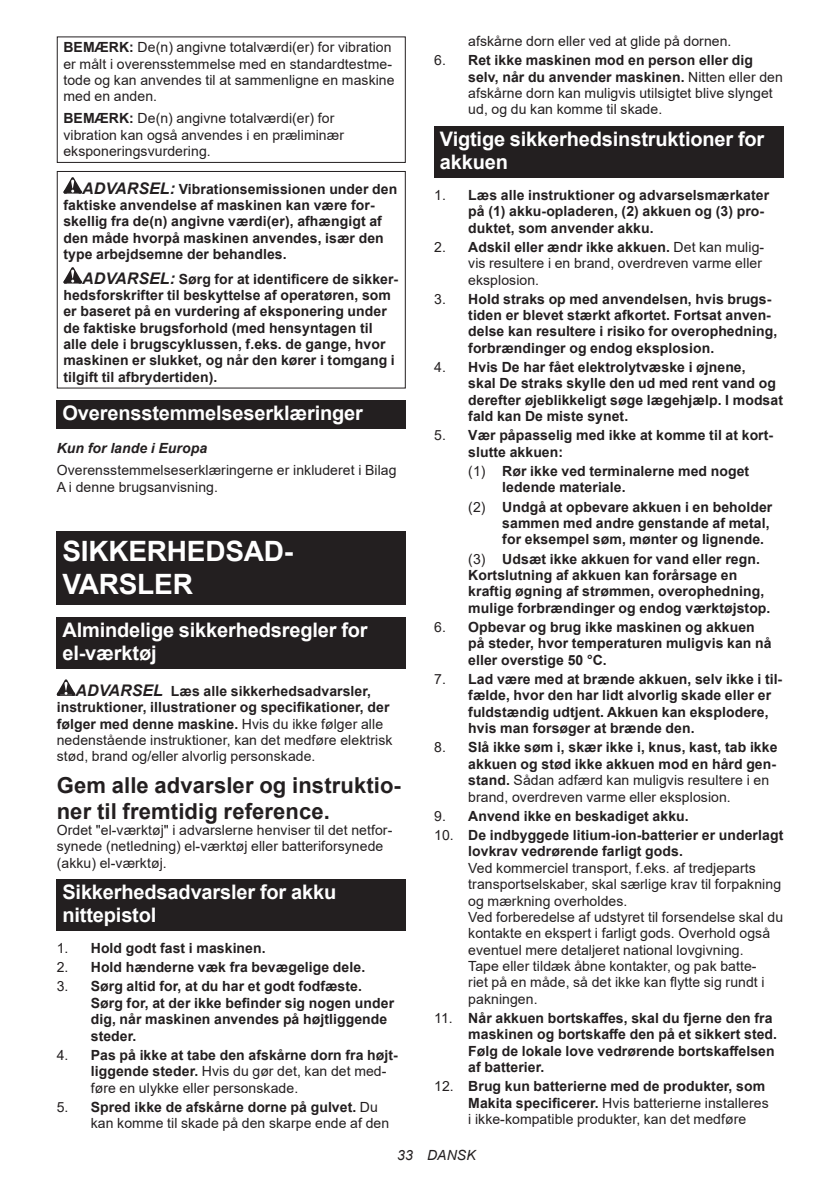
<style>
.page{position:relative;width:840px;height:1191px;background:#fff}
.page>*{position:absolute;margin:0;border:0;box-sizing:border-box;transform-origin:0 0}
.t1{font:700 28px/32.8px "Arial";letter-spacing:-.01em;color:#fff}
.t2{font:700 22px/25.8px "Arial";letter-spacing:.005em;color:#231f20}
.t3{font:700 20px/23.4px "Arial";letter-spacing:-.01em;color:#fff}
.t4{font:700 14px/16.4px "Arial";letter-spacing:.005em;color:#231f20}
.t5{font:14px/16.4px "Arial";letter-spacing:.005em;color:#231f20}
.t6{font:italic 700 14px "Arial";letter-spacing:.005em;color:#231f20}
.t7{font:italic 14px "Arial";letter-spacing:.005em;color:#231f20}
.s1{font-weight:700}
.s2{font-style:italic;font-size:16px}
.s3{font-weight:700;font-style:italic;font-size:16px}
.s4{font-weight:400}
</style>
<div class="page">
<div style="left:57px;top:36px;width:348px;height:127px;border:1px solid #231f20"></div>
<svg style="left:63px;top:177px;width:19px;height:17px"></svg>
<svg style="left:63px;top:267px;width:19px;height:16px"></svg>
<div style="left:57px;top:171px;width:348px;height:217px;border:1px solid #231f20"></div>
<div style="left:57px;top:400px;width:348px;height:28px;background:#231f20"></div>
<div style="left:57px;top:531px;width:348px;height:74px;background:#231f20"></div>
<div style="left:57px;top:616px;width:348px;height:52px;background:#231f20"></div>
<svg style="left:57px;top:679px;width:18px;height:17px"></svg>
<div style="left:57px;top:879px;width:348px;height:52px;background:#231f20"></div>
<div style="left:434px;top:126px;width:348px;height:52px;background:#231f20"></div>
<p class="t5" style="left:63px;top:39px;width:332px"><span class="s1">BEMÆRK:</span> De(n) angivne totalværdi(er) for vibration er målt i overensstemmelse med en standardtestme&shy;tode og kan anvendes til at sammenligne en maskine med en anden.</p>
<p class="t5" style="left:63px;top:110px;width:282px"><span class="s1">BEMÆRK:</span> De(n) angivne totalværdi(er) for vibration kan også anvendes i en præliminær eksponeringsvurdering.</p>
<p class="t4" style="left:63px;top:181px;width:335px;text-indent:19px"><span class="s2">ADVARSEL:</span> Vibrationsemissionen under den faktiske anvendelse af maskinen kan være for&shy;skellig fra de(n) angivne værdi(er), afhængigt af den måde hvorpå maskinen anvendes, især den type arbejdsemne der behandles.</p>
<p class="t4" style="left:63px;top:270px;width:336px;text-indent:19px"><span class="s2">ADVARSEL:</span> Sørg for at identificere de sikker&shy;hedsforskrifter til beskyttelse af operatøren, som er baseret på en vurdering af eksponering under de faktiske brugsforhold (med hensyntagen til alle dele i brugscyklussen, f.eks. de gange, hvor maskinen er slukket, og når den kører i tomgang i tilgift til afbrydertiden).</p>
<h3 class="t3" style="left:62px;top:401px;width:302px">Overensstemmelseserklæringer</h3>
<p class="t6" style="left:57px;top:439px;width:152px">Kun for lande i Europa</p>
<p class="t5" style="left:57px;top:462px;width:341px">Overensstemmelseserklæringerne er inkluderet i Bilag<br>A i denne brugsanvisning.</p>
<h1 class="t1" style="left:62px;top:535px;width:232px">SIKKERHEDSAD-<br>VARSLER</h1>
<h3 class="t3" style="left:62px;top:618px;width:307px">Almindelige sikkerhedsregler for el-værktøj</h3>
<p class="t5" style="left:57px;top:682px;width:337px;text-indent:19px"><span class="s3">ADVARSEL</span> <span class="s1">Læs alle sikkerhedsadvarsler, instruktioner, illustrationer og specifikationer, der følger med denne maskine.</span> Hvis du ikke følger alle nedenstående instruktioner, kan det medføre elektrisk stød, brand og/eller alvorlig personskade.</p>
<h2 class="t2" style="left:57px;top:772px;width:345px">Gem alle advarsler og instruktio&shy;ner til fremtidig reference.</h2>
<p class="t5" style="left:57px;top:821px;width:337px">Ordet "el-værktøj" i advarslerne henviser til det netfor&shy;synede (netledning) el-værktøj eller batteriforsynede (akku) el-værktøj.</p>
<h3 class="t3" style="left:62px;top:880px;width:275px">Sikkerhedsadvarsler for akku nittepistol</h3>
<p class="t4" style="left:57px;top:940px;width:210px"><span class="s4">1.</span> Hold godt fast i maskinen.</p>
<p class="t4" style="left:57px;top:959px;width:310px"><span class="s4">2.</span> Hold hænderne væk fra bevægelige dele.</p>
<p class="t4" style="left:91px;top:978px;width:304px;text-indent:-34px"><span class="s4">3.</span> Sørg altid for, at du har et godt fodfæste.<br>Sørg for, at der ikke befinder sig nogen under dig, når maskinen anvendes på højtliggende steder.</p>
<p class="t5" style="left:91px;top:1046px;width:308px;text-indent:-34px">4. <span class="s1">Pas på ikke at tabe den afskårne dorn fra højt&shy;liggende steder.</span> Hvis du gør det, kan det med&shy;føre en ulykke eller personskade.</p>
<p class="t5" style="left:91px;top:1098px;width:300px;text-indent:-34px">5. <span class="s1">Spred ikke de afskårne dorne på gulvet.</span> Du kan komme til skade på den skarpe ende af den</p>
<p class="t5" style="left:468px;top:33px;width:264px">afskårne dorn eller ved at glide på dornen.</p>
<p class="t5" style="left:468px;top:52px;width:316px;text-indent:-34px">6. <span class="s1">Ret ikke maskinen mod en person eller dig selv, når du anvender maskinen.</span> Nitten eller den afskårne dorn kan muligvis utilsigtet blive slynget ud, og du kan komme til skade.</p>
<h3 class="t3" style="left:439px;top:127px;width:326px">Vigtige sikkerhedsinstruktioner for akkuen</h3>
<p class="t4" style="left:468px;top:187px;width:302px;text-indent:-34px"><span class="s4">1.</span> Læs alle instruktioner og advarselsmærkater på (1) akku-opladeren, (2) akkuen og (3) pro&shy;duktet, som anvender akku.</p>
<p class="t5" style="left:468px;top:238px;width:297px;text-indent:-34px">2. <span class="s1">Adskil eller ændr ikke akkuen.</span> Det kan mulig&shy;vis resultere i en brand, overdreven varme eller eksplosion.</p>
<p class="t4" style="left:468px;top:291px;width:310px;text-indent:-34px"><span class="s4">3.</span> Hold straks op med anvendelsen, hvis brugs&shy;tiden er blevet stærkt afkortet. Fortsat anven&shy;delse kan resultere i risiko for overophedning, forbrændinger og endog eksplosion.</p>
<p class="t4" style="left:468px;top:359px;width:316px;text-indent:-34px"><span class="s4">4.</span> Hvis De har fået elektrolytvæske i øjnene,<br>skal De straks skylle den ud med rent vand og derefter øjeblikkeligt søge lægehjælp. I modsat fald kan De miste synet.</p>
<p class="t4" style="left:468px;top:427px;width:306px;text-indent:-34px"><span class="s4">5.</span> Vær påpasselig med ikke at komme til at kort&shy;slutte akkuen:</p>
<p class="t4" style="left:502px;top:463px;width:248px;text-indent:-34px"><span class="s4">(1)</span> Rør ikke ved terminalerne med noget ledende materiale.</p>
<p class="t4" style="left:502px;top:499px;width:271px;text-indent:-34px"><span class="s4">(2)</span> Undgå at opbevare akkuen i en beholder sammen med andre genstande af metal, for eksempel søm, mønter og lignende.</p>
<p class="t4" style="left:468px;top:550px;width:303px"><span class="s4">(3)</span> Udsæt ikke akkuen for vand eller regn.<br>Kortslutning af akkuen kan forårsage en kraftig øgning af strømmen, overophedning, mulige forbrændinger og endog værktøjstop.</p>
<p class="t4" style="left:468px;top:619px;width:305px;text-indent:-34px"><span class="s4">6.</span> Opbevar og brug ikke maskinen og akkuen på steder, hvor temperaturen muligvis kan nå eller overstige 50 °C.</p>
<p class="t4" style="left:468px;top:671px;width:315px;text-indent:-34px"><span class="s4">7.</span> Lad være med at brænde akkuen, selv ikke i til&shy;fælde, hvor den har lidt alvorlig skade eller er fuldstændig udtjent. Akkuen kan eksplodere, hvis man forsøger at brænde den.</p>
<p class="t4" style="left:468px;top:739px;width:310px;text-indent:-34px"><span class="s4">8.</span> Slå ikke søm i, skær ikke i, knus, kast, tab ikke akkuen og stød ikke akkuen mod en hård gen&shy;stand. <span class="s4">Sådan adfærd kan muligvis resultere i en brand, overdreven varme eller eksplosion.</span></p>
<p class="t4" style="left:434px;top:807px;width:256px"><span class="s4">9.</span> Anvend ikke en beskadiget akku.</p>
<p class="t4" style="left:468px;top:827px;width:316px;text-indent:-34px"><span class="s4">10.</span> De indbyggede litium-ion-batterier er underlagt lovkrav vedrørende farligt gods.</p>
<p class="t5" style="left:468px;top:859px;width:316px">Ved kommerciel transport, f.eks. af tredjeparts transportselskaber, skal særlige krav til forpakning og mærkning overholdes.<br>Ved forberedelse af udstyret til forsendelse skal du kontakte en ekspert i farligt gods. Overhold også eventuel mere detaljeret national lovgivning.<br>Tape eller tildæk åbne kontakter, og pak batte-<br>riet på en måde, så det ikke kan flytte sig rundt i pakningen.</p>
<p class="t4" style="left:468px;top:1010px;width:310px;text-indent:-34px"><span class="s4">11.</span> Når akkuen bortskaffes, skal du fjerne den fra maskinen og bortskaffe den på et sikkert sted.<br>Følg de lokale love vedrørende bortskaffelsen af batterier.</p>
<p class="t5" style="left:468px;top:1078px;width:302px;text-indent:-34px">12. <span class="s1">Brug kun batterierne med de produkter, som<br>Makita specificerer.</span> Hvis batterierne installeres i ikke-kompatible produkter, kan det medføre</p>
<p class="t7" style="left:397px;top:1146px;width:80px">33 DANSK</p>
</div>
